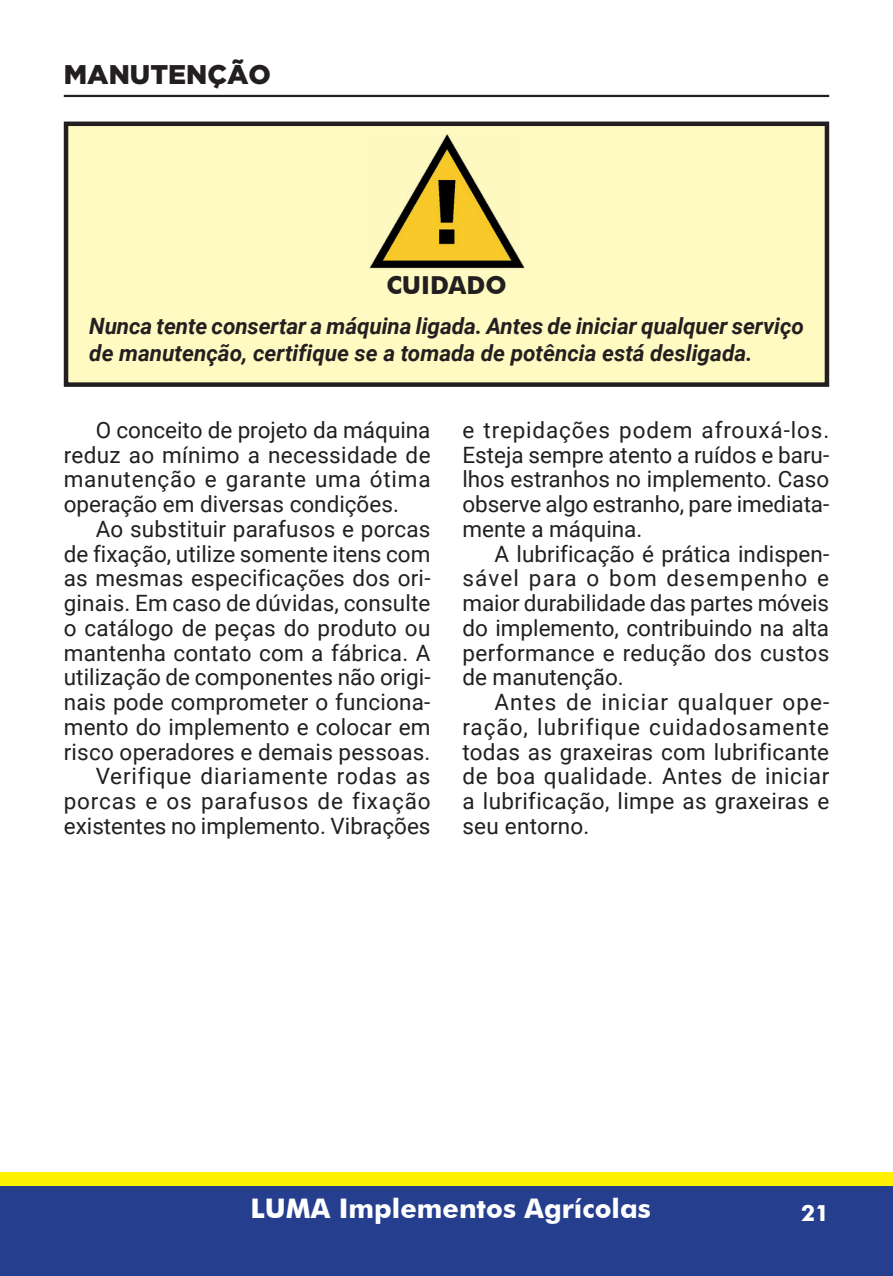
<style>
.page{position:relative;width:893px;height:1276px;background:#fff}
.page>*{position:absolute;margin:0;border:0;box-sizing:border-box;transform-origin:0 0}
.t1{font:700 27px "Futura BT";color:#fff}
.t2{font:900 27px "Gotham";color:#231f20}
.t3{font:700 24.75px "Futura BT";color:#231f20}
.t4{font:22.5px/24.8px "Roboto";letter-spacing:.01em;color:#231f20;text-align:justify}
.t5{font:italic 700 22.5px/27px "Roboto";letter-spacing:-.005em;color:#231f20}
.t6{font:700 22.5px "Futura BT";color:#fff}
</style>
<div class="page">
<div style="left:0;top:1172px;width:893px;height:104px;background:#fff101"></div>
<div style="left:0;top:1186px;width:893px;height:90px;background:#253f8e"></div>
<div style="left:66px;top:124px;width:761px;height:260px;background:#fffac1"></div>
<div style="left:64px;top:122px;width:765px;height:265px;border:4px solid #231f20"></div>
<img style="left:369px;top:134px;width:156px;height:135px">
<hr style="left:64px;top:95px;width:765px;height:2px;background:#231f20">
<p class="t2" style="left:64px;top:59px;width:209px">MANUTENÇÃO</p>
<p class="t3" style="left:386px;top:270px;width:122px">CUIDADO</p>
<p class="t5" style="left:89px;top:312px;width:716px">Nunca tente consertar a máquina ligada. Antes de iniciar qualquer serviço de manutenção, certifique se a tomada de potência está desligada.</p>
<p class="t4" style="left:64px;top:416px;width:368px;text-indent:32px">O conceito de projeto da máquina reduz ao mínimo a necessidade de manutenção e garante uma ótima operação em diversas condições.</p>
<p class="t4" style="left:64px;top:515px;width:368px;text-align:right">Ao substituir parafusos e porcas<br>de fixação, utilize somente itens com as mesmas especificações dos ori&shy;ginais. Em caso de dúvidas, consulte o catálogo de peças do produto ou mantenha contato com a fábrica. A utilização de componentes não origi&shy;nais pode comprometer o funciona&shy;mento do implemento e colocar em risco operadores e demais pessoas.<br>Verifique diariamente rodas as porcas e os parafusos de fixação existentes no implemento. Vibrações</p>
<p class="t4" style="left:462px;top:416px;width:368px">e trepidações podem afrouxá-los.<br>Esteja sempre atento a ruídos e baru&shy;lhos estranhos no implemento. Caso observe algo estranho, pare imediata&shy;mente a máquina.</p>
<p class="t4" style="left:462px;top:540px;width:368px;text-indent:32px">A lubrificação é prática indispen&shy;sável para o bom desempenho e maior durabilidade das partes móveis do implemento, contribuindo na alta performance e redução dos custos de manutenção.</p>
<p class="t4" style="left:462px;top:689px;width:368px;text-indent:32px">Antes de iniciar qualquer ope&shy;ração, lubrifique cuidadosamente todas as graxeiras com lubrificante de boa qualidade. Antes de iniciar a lubrificação, limpe as graxeiras e seu entorno.</p>
<p class="t1" style="left:251px;top:1192px;width:402px">LUMA Implementos Agrícolas</p>
<p class="t6" style="left:782px;top:1199px;width:49px">2321</p>
</div>
